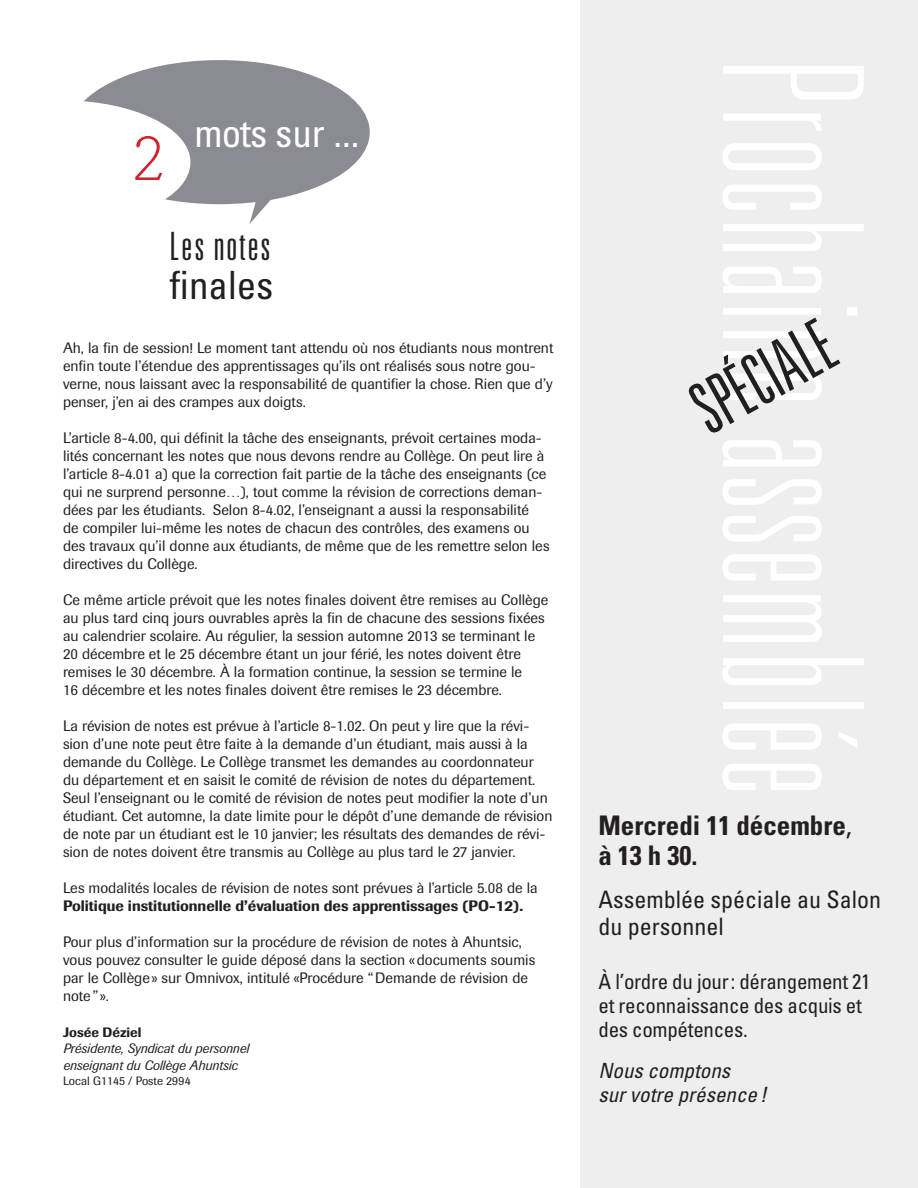
<style>
.page{position:relative;width:918px;height:1188px;background:#fff}
.page>*{position:absolute;margin:0;border:0;box-sizing:border-box;transform-origin:0 0}
.Texte{font:300 ultra-condensed 72px "Univers";color:#231f20}
.t1{font:72px "Prestige Elite Std";color:#d1232a}
.Texte-2{font:300 ultra-condensed 39px/39px "Univers";letter-spacing:.05em;color:#231f20}
.t2{font:condensed 39px "Univers";letter-spacing:-.025em;color:#fff}
.titre{font:700 condensed 27px/30px "Univers";color:#231f20}
.titre-2{font:condensed 24px/27px "Univers";color:#231f20}
.titre-3{font:condensed 21px/24px "Univers";letter-spacing:-.015em;color:#231f20}
.titre-4{font:italic condensed 21px/24px "Univers";color:#231f20}
.Texte-3{font:15px/18px "Imago";color:#231f20}
.Texte-4{font:italic 13.5px/16.5px "Imago";color:#231f20}
.Texte-5{font:500 13.5px "Imago";color:#231f20}
.Texte-6{font:12px "Imago";color:#231f20}
.s1{font-weight:400;font-stretch:condensed}
.s2{font-weight:500}
.s3{font-weight:400}
</style>
<div class="page">
<svg style="left:249px;top:200px;width:22px;height:24px"></svg>
<div style="left:69px;top:60px;width:301px;height:144px;background:#8a8b93;border-radius:50%"></div>
<svg style="left:69px;top:100px;width:121px;height:103px"></svg>
<div style="left:581px;top:0;width:337px;height:1188px;background:#eee"></div>
<p class="t1" style="left:127px;top:120px;width:45px">2</p>
<p class="t2" style="left:195px;top:108px;width:167px">mots sur ...</p>
<p class="Texte-2" style="left:170px;top:226px;width:105px">Les notes <span class="s1">finales</span></p>
<p class="Texte-3" style="left:63px;top:339px;width:492px">Ah, la fin de session! Le moment tant attendu où nos étudiants nous montrent enfin toute l’étendue des apprentissages qu’ils ont réalisés sous notre gou&shy;verne, nous laissant avec la responsabilité de quantifier la chose. Rien que d’y penser, j’en ai des crampes aux doigts.</p>
<p class="Texte-3" style="left:63px;top:429px;width:488px">L’article 8-4.00, qui définit la tâche des enseignants, prévoit certaines moda&shy;lités concernant les notes que nous devons rendre au Collège. On peut lire à l’article 8-4.01 a) que la correction fait partie de la tâche des enseignants (ce qui ne surprend personne…), tout comme la révision de corrections deman&shy;dées par les étudiants. Selon 8-4.02, l’enseignant a aussi la responsabilité<br>de compiler lui-même les notes de chacun des contrôles, des examens ou des travaux qu’il donne aux étudiants, de même que de les remettre selon les directives du Collège.</p>
<p class="Texte-3" style="left:63px;top:591px;width:487px">Ce même article prévoit que les notes finales doivent être remises au Collège au plus tard cinq jours ouvrables après la fin de chacune des sessions fixées au calendrier scolaire. Au régulier, la session automne 2013 se terminant le 20 décembre et le 25 décembre étant un jour férié, les notes doivent être remises le 30 décembre. À la formation continue, la session se termine le<br>16 décembre et les notes finales doivent être remises le 23 décembre.</p>
<p class="Texte-3" style="left:63px;top:717px;width:491px">La révision de notes est prévue à l’article 8-1.02. On peut y lire que la révi&shy;sion d’une note peut être faite à la demande d’un étudiant, mais aussi à la demande du Collège. Le Collège transmet les demandes au coordonnateur du département et en saisit le comité de révision de notes du département.<br>Seul l’enseignant ou le comité de révision de notes peut modifier la note d’un étudiant. Cet automne, la date limite pour le dépôt d’une demande de révision de note par un étudiant est le 10 janvier; les résultats des demandes de révi&shy;sion de notes doivent être transmis au Collège au plus tard le 27 janvier.</p>
<p class="Texte-3" style="left:63px;top:879px;width:476px">Les modalités locales de révision de notes sont prévues à l’article 5.08 de la<br><span class="s2">Politique institutionnelle d’évaluation des apprentissages (PO-12).</span></p>
<p class="Texte-3" style="left:63px;top:933px;width:474px">Pour plus d’information sur la procédure de révision de notes à Ahuntsic, vous pouvez consulter le guide déposé dans la section «documents soumis par le Collège» sur Omnivox, intitulé «Procédure “Demande de révision de note”».</p>
<p class="Texte-5" style="left:63px;top:1024px;width:80px">Josée Déziel</p>
<p class="Texte-4" style="left:63px;top:1040px;width:187px">Présidente, Syndicat du personnel enseignant du Collège Ahuntsic</p>
<p class="Texte-6" style="left:63px;top:1073px;width:129px">Local G1145 / Poste 2994</p>
<p class="Texte" style="left:679px;top:381px;width:153px;rotate:-29deg">SPÉCIALE</p>
<p class="titre" style="left:598px;top:810px;width:255px">Mercredi 11 décembre<span class="s3">, </span>à 13 h 30.</p>
<p class="titre-2" style="left:598px;top:886px;width:284px">Assemblée spéciale au Salon du personnel</p>
<p class="titre-3" style="left:598px;top:969px;width:274px">À l’ordre du jour: dérangement 21 et reconnaissance des acquis et des compétences.</p>
<p class="titre-4" style="left:598px;top:1058px;width:170px">Nous comptons<br>sur votre présence !</p>
</div>
